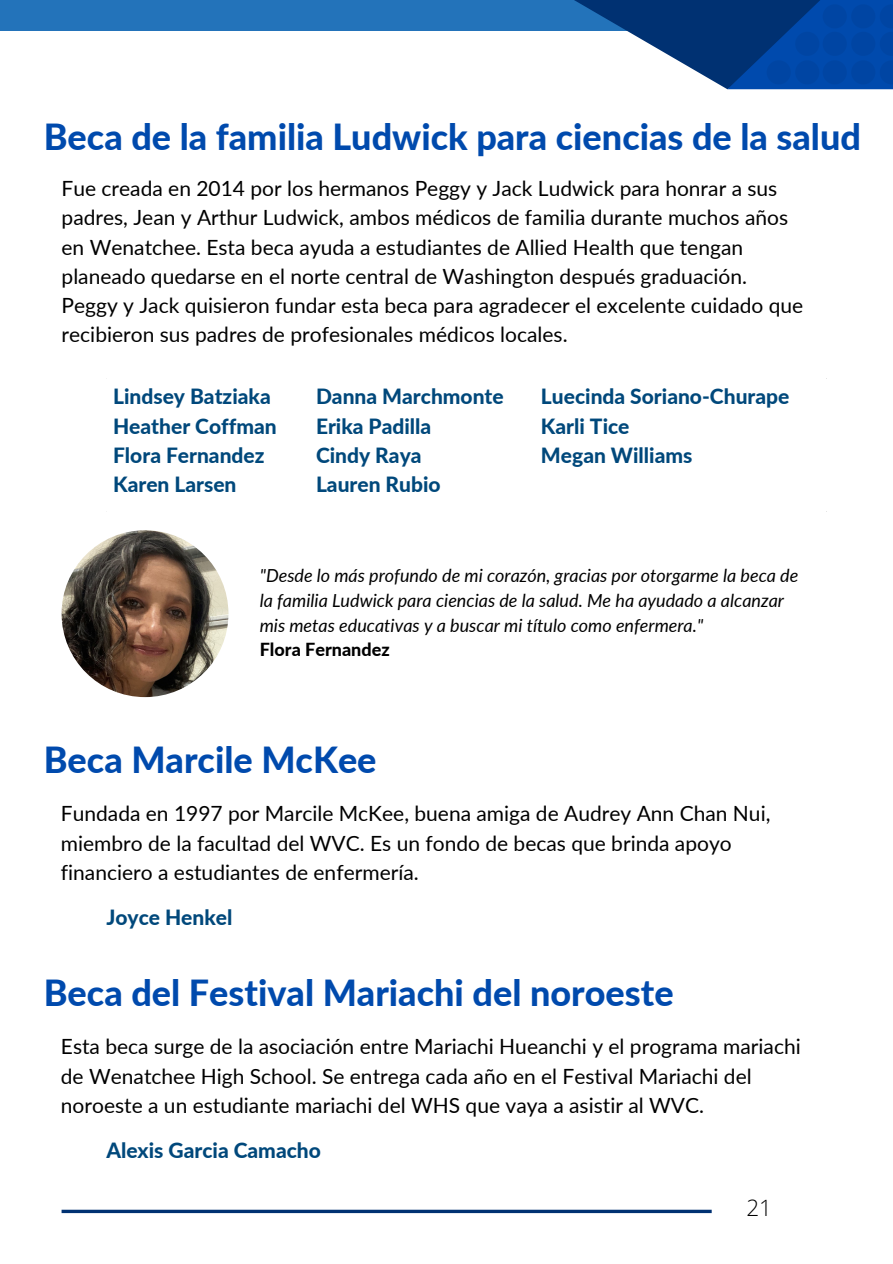
<style>
.page{position:relative;width:893px;height:1264px;background:#fff}
.page>*{position:absolute;margin:0;border:0;box-sizing:border-box;transform-origin:0 0}
.t1{font:800 36px "Lato";color:#004aad}
.t2{font:300 22.5px "Open Sans";color:#000}
.t3{font:21px/29.2px "Lato";color:#000}
.t4{font:800 21px "Lato";color:#00487b}
.t5{font:italic 18px/24.8px "Lato";color:#000}
.t6{font:800 18px "Lato";color:#000}
</style>
<div class="page">
<div style="left:0;top:0;width:699px;height:31px;background:#2373ba"></div>
<svg style="left:574px;top:0;width:153px;height:89px"></svg>
<svg style="left:727px;top:0;width:165px;height:89px;background:#003986"></svg>
<svg style="left:766px;top:4px;width:126px;height:80px;background:#0044a0"></svg>
<img style="left:62px;top:530px;width:166px;height:167px;border-radius:50%">
<svg style="left:62px;top:1209px;width:649px;height:4px;background:#2e568b"></svg>
<p class="t1" style="left:44px;top:114px;width:818px">Beca de la familia Ludwick para ciencias de la salud</p>
<p class="t3" style="left:62px;top:173px;width:743px">Fue creada en 2014 por los hermanos Peggy y Jack Ludwick para honrar a sus padres, Jean y Arthur Ludwick, ambos médicos de familia durante muchos años en Wenatchee. Esta beca ayuda a estudiantes de Allied Health que tengan planeado quedarse en el norte central de Washington después graduación.<br>Peggy y Jack quisieron fundar esta beca para agradecer el excelente cuidado que recibieron sus padres de profesionales médicos locales.</p>
<p class="t4" style="left:113px;top:384px;width:159px">Lindsey Batziaka</p>
<p class="t4" style="left:113px;top:413px;width:165px">Heather Coffman</p>
<p class="t4" style="left:113px;top:442px;width:153px">Flora Fernandez</p>
<p class="t4" style="left:113px;top:471px;width:125px">Karen Larsen</p>
<p class="t4" style="left:316px;top:384px;width:189px">Danna Marchmonte</p>
<p class="t4" style="left:316px;top:413px;width:117px">Erika Padilla</p>
<p class="t4" style="left:316px;top:442px;width:107px">Cindy Raya</p>
<p class="t4" style="left:316px;top:471px;width:126px">Lauren Rubio</p>
<p class="t4" style="left:541px;top:384px;width:250px">Luecinda Soriano-Churape</p>
<p class="t4" style="left:541px;top:413px;width:90px">Karli Tice</p>
<p class="t4" style="left:541px;top:442px;width:153px">Megan Williams</p>
<p class="t5" style="left:260px;top:563px;width:540px">"Desde lo más profundo de mi corazón, gracias por otorgarme la beca de la familia Ludwick para ciencias de la salud. Me ha ayudado a alcanzar mis metas educativas y a buscar mi título como enfermera."</p>
<p class="t6" style="left:260px;top:638px;width:131px">Flora Fernandez</p>
<p class="t1" style="left:44px;top:737px;width:334px">Beca Marcile McKee</p>
<p class="t3" style="left:61px;top:798px;width:711px">Fundada en 1997 por Marcile McKee, buena amiga de Audrey Ann Chan Nui, miembro de la facultad del WVC. Es un fondo de becas que brinda apoyo financiero a estudiantes de enfermería.</p>
<p class="t4" style="left:106px;top:904px;width:128px">Joyce Henkel</p>
<p class="t1" style="left:44px;top:970px;width:631px">Beca del Festival Mariachi del noroeste</p>
<p class="t3" style="left:61px;top:1031px;width:741px">Esta beca surge de la asociación entre Mariachi Hueanchi y el programa mariachi de Wenatchee High School. Se entrega cada año en el Festival Mariachi del noroeste a un estudiante mariachi del WHS que vaya a asistir al WVC.</p>
<p class="t4" style="left:106px;top:1137px;width:216px">Alexis Garcia Camacho</p>
<p class="t2" style="left:746px;top:1192px;width:27px">21</p>
</div>
